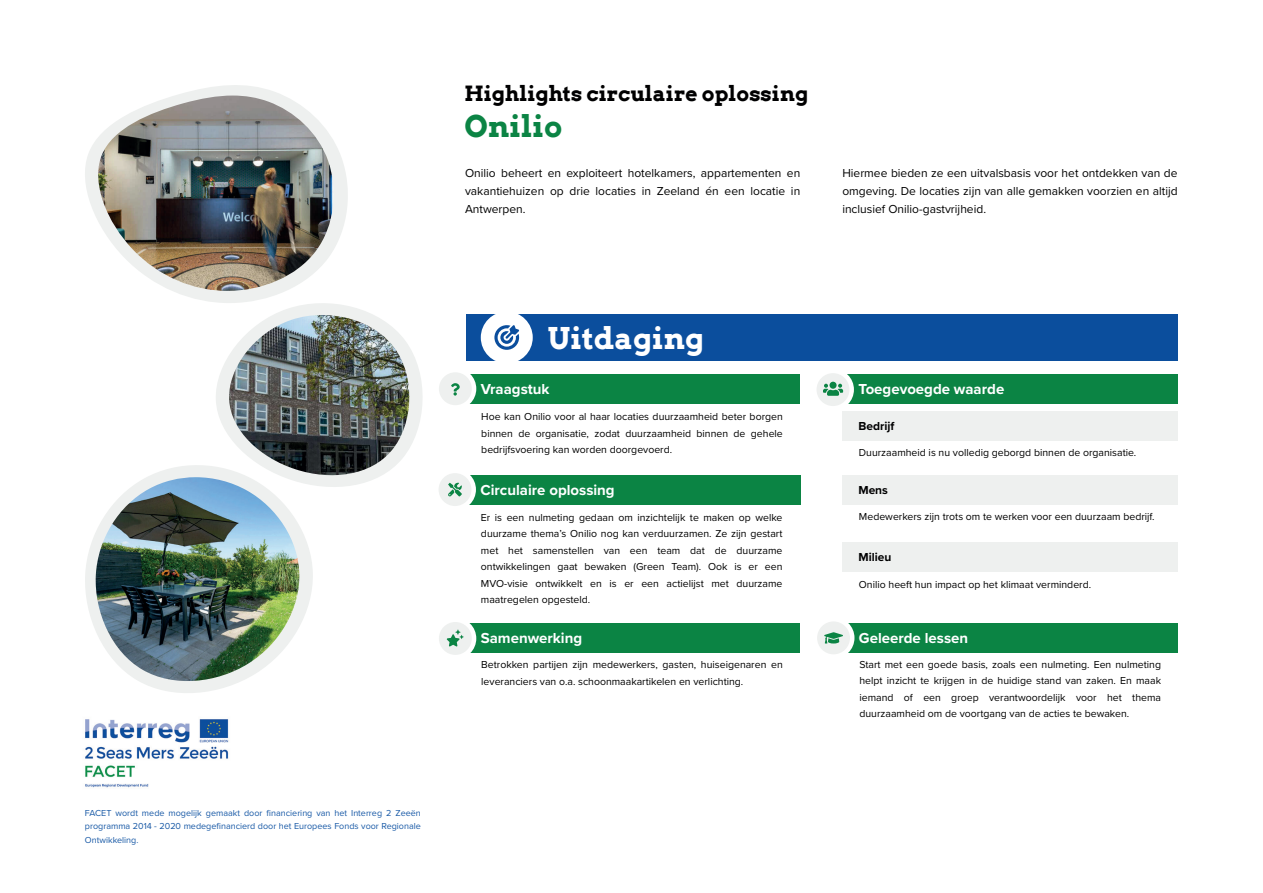
<style>
.page{position:relative;width:1263px;height:893px;background:#fff}
.page>*{position:absolute;margin:0;border:0;box-sizing:border-box;transform-origin:0 0}
.t1{font:700 30px "Arvo";color:#fff}
.t2{font:700 30px "Arvo";color:#0b8444}
.t3{font:700 21px "Arvo";color:#000001}
.t4{font:700 15px "Proxima Nova";color:#fff}
.t5{font:12px/18px "Proxima Nova";color:#000001;text-align:justify}
.t6{font:700 12px "Proxima Nova";color:#000001}
.t7{font:10.5px/16.5px "Proxima Nova";color:#000001;text-align:justify}
.t8{font:9px/13.5px "Proxima Nova";color:#1859a6;text-align:justify}
</style>
<div class="page">
<div style="left:842px;top:411px;width:335px;height:29px;background:#eef0ef"></div>
<div style="left:842px;top:476px;width:335px;height:29px;background:#eef0ef"></div>
<div style="left:842px;top:543px;width:335px;height:29px;background:#eef0ef"></div>
<img style="left:85px;top:719px;width:144px;height:69px">
<svg style="left:85px;top:85px;width:263px;height:217px"></svg>
<img style="left:91px;top:96px;width:247px;height:195px">
<div style="left:466px;top:314px;width:711px;height:47px;background:#0b4e9d"></div>
<div style="left:481px;top:311px;width:52px;height:52px;background:#fff;border-radius:50%"></div>
<svg style="left:494px;top:325px;width:25px;height:25px"></svg>
<div style="left:842px;top:375px;width:335px;height:29px;background:#0b8444"></div>
<svg style="left:817px;top:373px;width:37px;height:33px"></svg>
<div style="left:843px;top:623px;width:335px;height:29px;background:#0b8444"></div>
<svg style="left:817px;top:622px;width:37px;height:32px"></svg>
<svg style="left:85px;top:465px;width:228px;height:228px"></svg>
<img style="left:94px;top:477px;width:206px;height:206px">
<div style="left:464px;top:375px;width:336px;height:29px;background:#0b8444"></div>
<div style="left:464px;top:476px;width:336px;height:29px;background:#0b8444"></div>
<div style="left:464px;top:623px;width:336px;height:30px;background:#0b8444"></div>
<svg style="left:439px;top:622px;width:37px;height:33px"></svg>
<img style="left:214px;top:295px;width:262px;height:215px">
<p class="t8" style="left:85px;top:805px;width:337px">FACET wordt mede mogelijk gemaakt door financiering van het Interreg 2 Zeeën programma 2014 - 2020 medegefinancierd door het Europees Fonds voor Regionale Ontwikkeling.</p>
<h2 class="t3" style="left:464px;top:81px;width:345px">Highlights circulaire oplossing</h2>
<h1 class="t2" style="left:464px;top:108px;width:99px">Onilio</h1>
<p class="t5" style="left:465px;top:164px;width:337px">Onilio beheert en exploiteert hotelkamers, appartementen en vakantiehuizen op drie locaties in Zeeland én een locatie in Antwerpen.</p>
<p class="t5" style="left:842px;top:164px;width:337px">Hiermee bieden ze een uitvalsbasis voor het ontdekken van de omgeving. De locaties zijn van alle gemakken voorzien en altijd inclusief Onilio-gastvrijheid.</p>
<h1 class="t1" style="left:548px;top:319px;width:158px">Uitdaging</h1>
<h3 class="t4" style="left:481px;top:378px;width:70px">Vraagstuk</h3>
<p class="t7" style="left:481px;top:408px;width:303px">Hoe kan Onilio voor al haar locaties duurzaamheid beter borgen binnen de organisatie, zodat duurzaamheid binnen de gehele bedrijfsvoering kan worden doorgevoerd.</p>
<h3 class="t4" style="left:480px;top:479px;width:136px">Circulaire oplossing</h3>
<p class="t7" style="left:481px;top:508px;width:303px">Er is een nulmeting gedaan om inzichtelijk te maken op welke duurzame thema’s Onilio nog kan verduurzamen. Ze zijn gestart met het samenstellen van een team dat de duurzame ontwikkelingen gaat bewaken (Green Team). Ook is er een MVO-visie ontwikkelt en is er een actielijst met duurzame maatregelen opgesteld.</p>
<h3 class="t4" style="left:481px;top:627px;width:103px">Samenwerking</h3>
<p class="t7" style="left:481px;top:656px;width:303px">Betrokken partijen zijn medewerkers, gasten, huiseigenaren en leveranciers van o.a. schoonmaakartikelen en verlichting.</p>
<h3 class="t4" style="left:858px;top:378px;width:147px">Toegevoegde waarde</h3>
<p class="t6" style="left:858px;top:417px;width:37px">Bedrijf</p>
<p class="t7" style="left:859px;top:443px;width:279px">Duurzaamheid is nu volledig geborgd binnen de organisatie.</p>
<p class="t6" style="left:858px;top:481px;width:31px">Mens</p>
<p class="t7" style="left:859px;top:508px;width:297px">Medewerkers zijn trots om te werken voor een duurzaam bedrijf.</p>
<p class="t6" style="left:858px;top:548px;width:34px">Milieu</p>
<p class="t7" style="left:859px;top:575px;width:234px">Onilio heeft hun impact op het klimaat verminderd.</p>
<h3 class="t4" style="left:859px;top:627px;width:111px">Geleerde lessen</h3>
<p class="t7" style="left:859px;top:656px;width:303px">Start met een goede basis, zoals een nulmeting. Een nulmeting helpt inzicht te krijgen in de huidige stand van zaken. En maak iemand of een groep verantwoordelijk voor het thema duurzaamheid om de voortgang van de acties te bewaken.</p>
</div>
